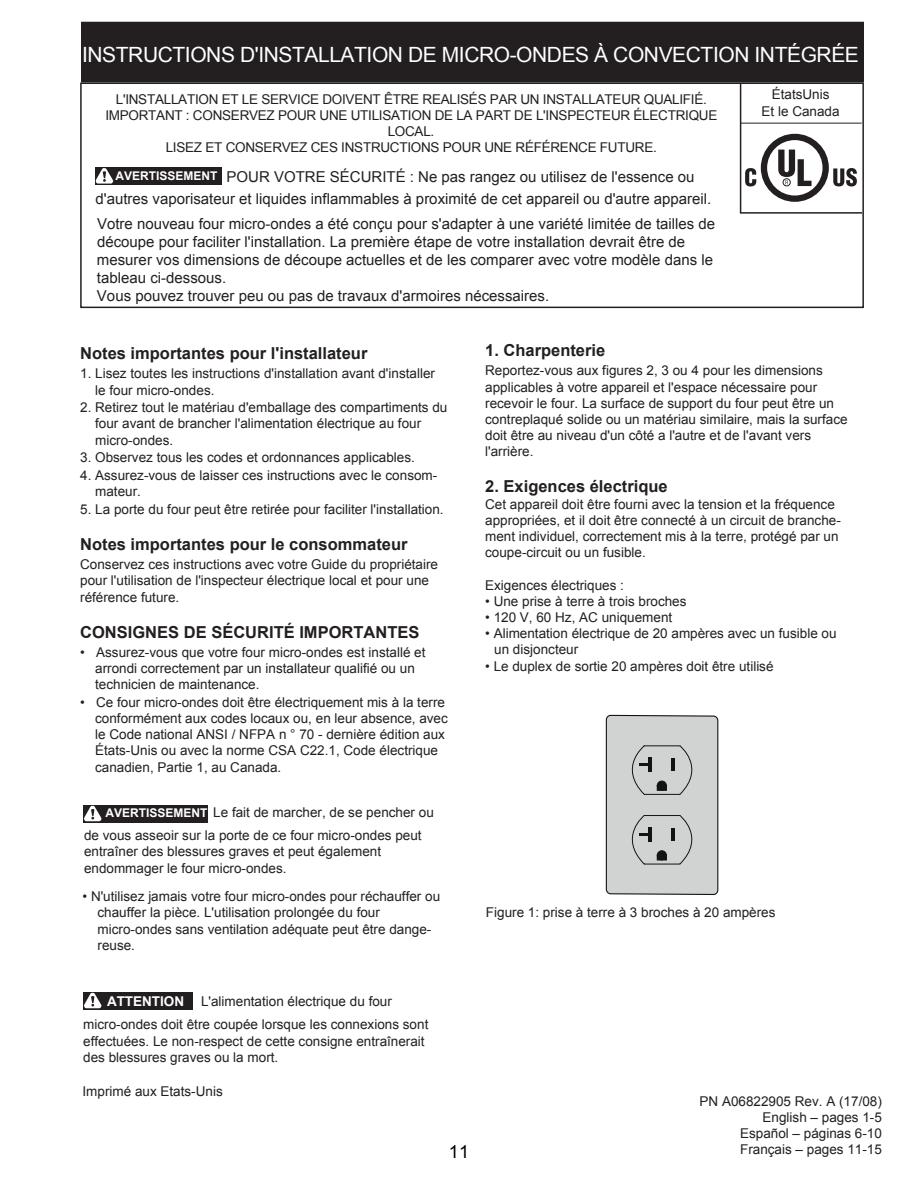
<style>
.page{position:relative;width:918px;height:1191px;background:#fff}
.page>*{position:absolute;margin:0;border:0;box-sizing:border-box;transform-origin:0 0}
.t1{font:21px "Arial";letter-spacing:-.02em;color:#fff}
.t2{font:18px "Arial";color:#000}
.t3{font:700 16.5px "Arial";color:#231f20}
.t4{font:15px/18px "Arial";color:#231f20}
.t5{font:13.5px/16.2px "Arial";color:#231f20}
.t6{font:13.5px/16.2px "Arial";letter-spacing:-.02em;color:#231f20;text-align:center}
.t7{font:700 13.5px "Arial";color:#fff}
.t8{font:700 12px "Arial";color:#fff}
</style>
<div class="page">
<div style="left:83px;top:805px;width:125px;height:17px;background:#231f20"></div>
<svg style="left:83px;top:805px;width:17px;height:18px"></svg>
<div style="left:83px;top:992px;width:110px;height:17px;background:#231f20"></div>
<svg style="left:83px;top:992px;width:17px;height:18px"></svg>
<svg style="left:606px;top:715px;width:112px;height:180px"></svg>
<div style="left:80px;top:82px;width:784px;height:226px;border:2px solid #231f20"></div>
<div style="left:95px;top:167px;width:126px;height:18px;background:#231f20"></div>
<svg style="left:95px;top:168px;width:17px;height:16px"></svg>
<hr style="left:740px;top:123px;width:122px;height:1px;background:#231f20">
<hr style="left:740px;top:212px;width:122px;height:2px;background:#231f20">
<hr style="left:740px;top:84px;width:1px;height:129px;background:#231f20">
<svg style="left:745px;top:134px;width:112px;height:68px"></svg>
<div style="left:82px;top:22px;width:781px;height:60px;background:#231f20"></div>
<h1 class="t1" style="left:82px;top:41px;width:778px">INSTRUCTIONS D'INSTALLATION DE MICRO-ONDES À CONVECTION INTÉGRÉE</h1>
<p class="t6" style="left:105px;top:91px;width:614px">L'INSTALLATION ET LE SERVICE DOIVENT ÊTRE REALISÉS PAR UN INSTALLATEUR QUALIFIÉ.<br>IMPORTANT : CONSERVEZ POUR UNE UTILISATION DE LA PART DE L'INSPECTEUR ÉLECTRIQUE LOCAL.<br>LISEZ ET CONSERVEZ CES INSTRUCTIONS POUR UNE RÉFÉRENCE FUTURE.</p>
<p class="t4" style="left:96px;top:167px;width:617px;line-height:21.5px;text-indent:131px">POUR VOTRE SÉCURITÉ : Ne pas rangez ou utilisez de l'essence ou d'autres vaporisateur et liquides inflammables à proximité de cet appareil ou d'autre appareil.</p>
<p class="t4" style="left:97px;top:215px;width:620px">Votre nouveau four micro-ondes a été conçu pour s'adapter à une variété limitée de tailles de découpe pour faciliter l'installation. La première étape de votre installation devrait être de mesurer vos dimensions de découpe actuelles et de les comparer avec votre modèle dans le tableau ci-dessous.<br>Vous pouvez trouver peu ou pas de travaux d'armoires nécessaires.</p>
<p class="t8" style="left:115px;top:168px;width:104px">AVERTISSEMENT</p>
<p class="t5" style="left:762px;top:87px;width:80px;text-align:center">ÉtatsUnis<br>Et le Canada</p>
<p class="t3" style="left:80px;top:342px;width:289px">Notes importantes pour l'installateur</p>
<p class="t5" style="left:95px;top:366px;width:341px;text-indent:-15px">1. Lisez toutes les instructions d'installation avant d'installer le four micro-ondes.</p>
<p class="t5" style="left:95px;top:400px;width:354px;text-indent:-15px">2. Retirez tout le matériau d'emballage des compartiments du four avant de brancher l'alimentation électrique au four micro-ondes.</p>
<p class="t5" style="left:80px;top:450px;width:336px">3. Observez tous les codes et ordonnances applicables.</p>
<p class="t5" style="left:95px;top:467px;width:344px;text-indent:-15px">4. Assurez-vous de laisser ces instructions avec le consom&shy;mateur.</p>
<p class="t5" style="left:80px;top:501px;width:365px">5. La porte du four peut être retirée pour faciliter l'installation.</p>
<p class="t3" style="left:80px;top:533px;width:329px">Notes importantes pour le consommateur</p>
<p class="t5" style="left:80px;top:556px;width:359px">Conservez ces instructions avec votre Guide du propriétaire pour l'utilisation de l'inspecteur électrique local et pour une référence future.</p>
<p class="t3" style="left:80px;top:621px;width:341px">CONSIGNES DE SÉCURITÉ IMPORTANTES</p>
<p class="t5" style="left:95px;top:644px;width:332px;text-indent:-15px">• Assurez-vous que votre four micro-ondes est installé et arrondi correctement par un installateur qualifié ou un technicien de maintenance.</p>
<p class="t5" style="left:95px;top:694px;width:354px;text-indent:-15px">• Ce four micro-ondes doit être électriquement mis à la terre conformément aux codes locaux ou, en leur absence, avec le Code national ANSI / NFPA n ° 70 - dernière édition aux États-Unis ou avec la norme CSA C22.1, Code électrique canadien, Partie 1, au Canada.</p>
<p class="t5" style="left:84px;top:801px;width:351px;line-height:23.2px;text-indent:129px">Le fait de marcher, de se pencher ou de vous asseoir sur la porte de ce four micro-ondes peut</p>
<p class="t5" style="left:84px;top:844px;width:299px">entraîner des blessures graves et peut également endommager le four micro-ondes.</p>
<p class="t8" style="left:106px;top:805px;width:104px">AVERTISSEMENT</p>
<p class="t5" style="left:98px;top:889px;width:344px;text-indent:-15px">• N'utilisez jamais votre four micro-ondes pour réchauffer ou chauffer la pièce. L'utilisation prolongée du four micro-ondes sans ventilation adéquate peut être dange&shy;reuse.</p>
<p class="t7" style="left:107px;top:992px;width:79px">ATTENTION</p>
<p class="t5" style="left:83px;top:990px;width:347px;line-height:23px;text-indent:118px">L'alimentation électrique du four micro-ondes doit être coupée lorsque les connexions sont</p>
<p class="t5" style="left:83px;top:1033px;width:343px">effectuées. Le non-respect de cette consigne entraînerait des blessures graves ou la mort.</p>
<p class="t5" style="left:83px;top:1083px;width:142px">Imprimé aux Etats-Unis</p>
<h2 class="t2" style="left:449px;top:1140px;width:22px">11</h2>
<p class="t3" style="left:485px;top:339px;width:122px">1. Charpenterie</p>
<p class="t5" style="left:485px;top:363px;width:364px">Reportez-vous aux figures 2, 3 ou 4 pour les dimensions applicables à votre appareil et l'espace nécessaire pour recevoir le four. La surface de support du four peut être un contreplaqué solide ou un matériau similaire, mais la surface doit être au niveau d'un côté a l'autre et de l'avant vers l'arrière.</p>
<p class="t3" style="left:485px;top:476px;width:184px">2. Exigences électrique</p>
<p class="t5" style="left:485px;top:496px;width:357px">Cet appareil doit être fourni avec la tension et la fréquence appropriées, et il doit être connecté à un circuit de branche&shy;ment individuel, correctement mis à la terre, protégé par un coupe-circuit ou un fusible.</p>
<p class="t5" style="left:485px;top:577px;width:140px">Exigences électriques :</p>
<p class="t5" style="left:485px;top:593px;width:203px">• Une prise à terre à trois broches</p>
<p class="t5" style="left:485px;top:609px;width:189px">• 120 V, 60 Hz, AC uniquement</p>
<p class="t5" style="left:494px;top:625px;width:344px;text-indent:-9px">• Alimentation électrique de 20 ampères avec un fusible ou un disjoncteur</p>
<p class="t5" style="left:485px;top:658px;width:290px">• Le duplex de sortie 20 ampères doit être utilisé</p>
<p class="t5" style="left:486px;top:905px;width:291px">Figure 1: prise à terre à 3 broches à 20 ampères</p>
<p class="t5" style="left:700px;top:1093px;width:184px;text-align:right">PN A06822905 Rev. A (17/08)<br>English – pages 1-5<br>Español – páginas 6-10<br>Français – pages 11-15</p>
</div>
